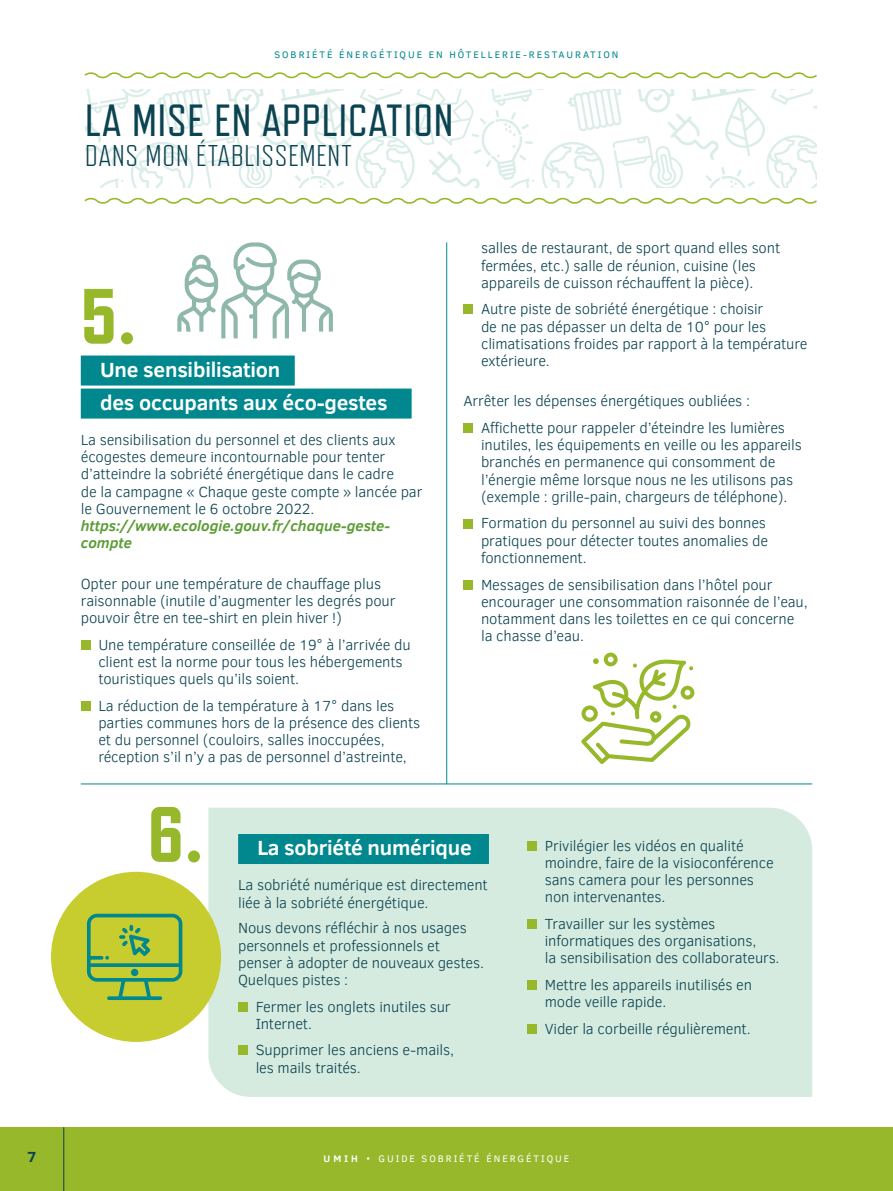
<style>
.page{position:relative;width:893px;height:1191px;background:#fff}
.page>*{position:absolute;margin:0;border:0;box-sizing:border-box;transform-origin:0 0}
.t1{font:800 78px "Refrigerator Deluxe";color:#97b82a}
.t2{font:45px "Refrigerator Deluxe";letter-spacing:.02em;color:#0b4351}
.t3{font:300 30px "Refrigerator Deluxe";letter-spacing:.025em;color:#0b4351}
.t4{font:700 21px/33px "Clear Sans";letter-spacing:-.01em;color:#fff}
.t5{font:300 15px/17.2px "Clear Sans";letter-spacing:-.01em;color:#0b4351}
.t6{font:italic 700 15px/17.2px "Clear Sans";color:#5c9c35}
.t7{font:700 15px "Clear Sans";color:#0b4351}
.t8{font:9.75px "Clear Sans";letter-spacing:.2em;color:#00888e}
.t9{font:9.75px "Clear Sans";letter-spacing:.2em;color:#fff}
.s1{font-weight:700}
</style>
<div class="page">
<svg style="left:85px;top:89px;width:731px;height:98px"></svg>
<div style="left:0;top:1127px;width:893px;height:64px;background:#97b82a"></div>
<div style="left:208px;top:807px;width:604px;height:290px;background:#d6ebe0"></div>
<div style="left:238px;top:834px;width:251px;height:30px;background:#00888e"></div>
<div style="left:238px;top:1001px;width:10px;height:10px;background:#97b82a"></div>
<div style="left:238px;top:1045px;width:10px;height:10px;background:#97b82a"></div>
<div style="left:527px;top:840px;width:10px;height:10px;background:#97b82a"></div>
<div style="left:527px;top:919px;width:10px;height:10px;background:#97b82a"></div>
<div style="left:527px;top:980px;width:10px;height:10px;background:#97b82a"></div>
<div style="left:527px;top:1023px;width:10px;height:10px;background:#97b82a"></div>
<div style="left:81px;top:355px;width:214px;height:30px;background:#00888e"></div>
<div style="left:81px;top:388px;width:331px;height:30px;background:#00888e"></div>
<div style="left:81px;top:640px;width:10px;height:9px;background:#97b82a"></div>
<div style="left:81px;top:701px;width:10px;height:9px;background:#97b82a"></div>
<div style="left:463px;top:304px;width:10px;height:10px;background:#97b82a"></div>
<div style="left:463px;top:423px;width:10px;height:10px;background:#97b82a"></div>
<div style="left:463px;top:518px;width:10px;height:10px;background:#97b82a"></div>
<div style="left:463px;top:579px;width:10px;height:10px;background:#97b82a"></div>
<hr style="left:81px;top:783px;width:731px;height:1px;background:#00888e">
<svg style="left:84px;top:197px;width:733px;height:7px"></svg>
<svg style="left:84px;top:72px;width:733px;height:7px"></svg>
<hr style="left:446px;top:242px;width:1px;height:542px;background:#00888e">
<div style="left:51px;top:871px;width:170px;height:171px;background:#c7cd2e;border-radius:50%"></div>
<svg style="left:87px;top:913px;width:95px;height:87px"></svg>
<svg style="left:581px;top:652px;width:114px;height:112px"></svg>
<svg style="left:177px;top:242px;width:156px;height:96px"></svg>
<hr style="left:64px;top:1127px;width:1px;height:64px;background:#0b4351">
<p class="t8" style="left:274px;top:48px;width:346px">SOBRIÉTÉ ÉNERGÉTIQUE EN HÔTELLERIE-RESTAURATION</p>
<h2 class="t2" style="left:85px;top:96px;width:370px">LA MISE EN APPLICATION</h2>
<h3 class="t3" style="left:85px;top:139px;width:269px">DANS MON ÉTABLISSEMENT</h3>
<h1 class="t1" style="left:81px;top:272px;width:56px">5.</h1>
<h3 class="t4" style="left:100px;top:352px;width:289px">Une sensibilisation<br>des occupants aux éco-gestes</h3>
<p class="t5" style="left:81px;top:431px;width:343px">La sensibilisation du personnel et des clients aux écogestes demeure incontournable pour tenter d’atteindre la sobriété énergétique dans le cadre<br>de la campagne « Chaque geste compte » lancée par le Gouvernement le 6 octobre 2022.</p>
<p class="t6" style="left:81px;top:517px;width:311px">https://www.ecologie.gouv.fr/chaque-geste&shy;compte</p>
<p class="t5" style="left:81px;top:575px;width:316px">Opter pour une température de chauffage plus raisonnable (inutile d’augmenter les degrés pour pouvoir être en tee-shirt en plein hiver !)</p>
<p class="t5" style="left:98px;top:636px;width:314px">Une température conseillée de 19° à l’arrivée du client est la norme pour tous les hébergements touristiques quels qu’ils soient.</p>
<p class="t5" style="left:98px;top:697px;width:324px">La réduction de la température à 17° dans les parties communes hors de la présence des clients et du personnel (couloirs, salles inoccupées, réception s’il n’y a pas de personnel d’astreinte,</p>
<p class="t5" style="left:481px;top:239px;width:301px">salles de restaurant, de sport quand elles sont fermées, etc.) salle de réunion, cuisine (les appareils de cuisson réchauffent la pièce).</p>
<p class="t5" style="left:481px;top:300px;width:328px">Autre piste de sobriété énergétique : choisir<br>de ne pas dépasser un delta de 10° pour les climatisations froides par rapport à la température extérieure.</p>
<p class="t5" style="left:481px;top:388px;width:305px;line-height:26.5px;text-indent:-18px">Arrêter les dépenses énergétiques oubliées :<br>Affichette pour rappeler d’éteindre les lumières</p>
<p class="t5" style="left:481px;top:436px;width:322px">inutiles, les équipements en veille ou les appareils branchés en permanence qui consomment de l’énergie même lorsque nous ne les utilisons pas (exemple : grille-pain, chargeurs de téléphone).</p>
<p class="t5" style="left:481px;top:514px;width:289px">Formation du personnel au suivi des bonnes pratiques pour détecter toutes anomalies de fonctionnement.</p>
<p class="t5" style="left:481px;top:575px;width:328px">Messages de sensibilisation dans l’hôtel pour encourager une consommation raisonnée de l’eau, notamment dans les toilettes en ce qui concerne la chasse d’eau.</p>
<h1 class="t1" style="left:148px;top:790px;width:56px">6.</h1>
<h3 class="t4" style="left:257px;top:830px;width:216px">La sobriété numérique</h3>
<p class="t5" style="left:238px;top:876px;width:251px">La sobriété numérique est directement liée à la sobriété énergétique.</p>
<p class="t5" style="left:238px;top:919px;width:247px">Nous devons réfléchir à nos usages personnels et professionnels et penser à adopter de nouveaux gestes.<br>Quelques pistes :</p>
<p class="t5" style="left:256px;top:997px;width:197px">Fermer les onglets inutiles sur<br>Internet.</p>
<p class="t5" style="left:256px;top:1041px;width:200px">Supprimer les anciens e-mails, les mails traités.</p>
<p class="t5" style="left:545px;top:836px;width:230px">Privilégier les vidéos en qualité moindre, faire de la visioconférence sans camera pour les personnes non intervenantes.</p>
<p class="t5" style="left:545px;top:915px;width:236px">Travailler sur les systèmes informatiques des organisations,<br>la sensibilisation des collaborateurs.</p>
<p class="t5" style="left:545px;top:976px;width:209px">Mettre les appareils inutilisés en mode veille rapide.</p>
<p class="t5" style="left:545px;top:1019px;width:207px">Vider la corbeille régulièrement.</p>
<p class="t7" style="left:27px;top:1145px;width:11px">7</p>
<p class="t9" style="left:324px;top:1152px;width:247px"><span class="s1">UMIH</span> • GUIDE SOBRIÉTÉ ÉNERGÉTIQUE</p>
</div>
